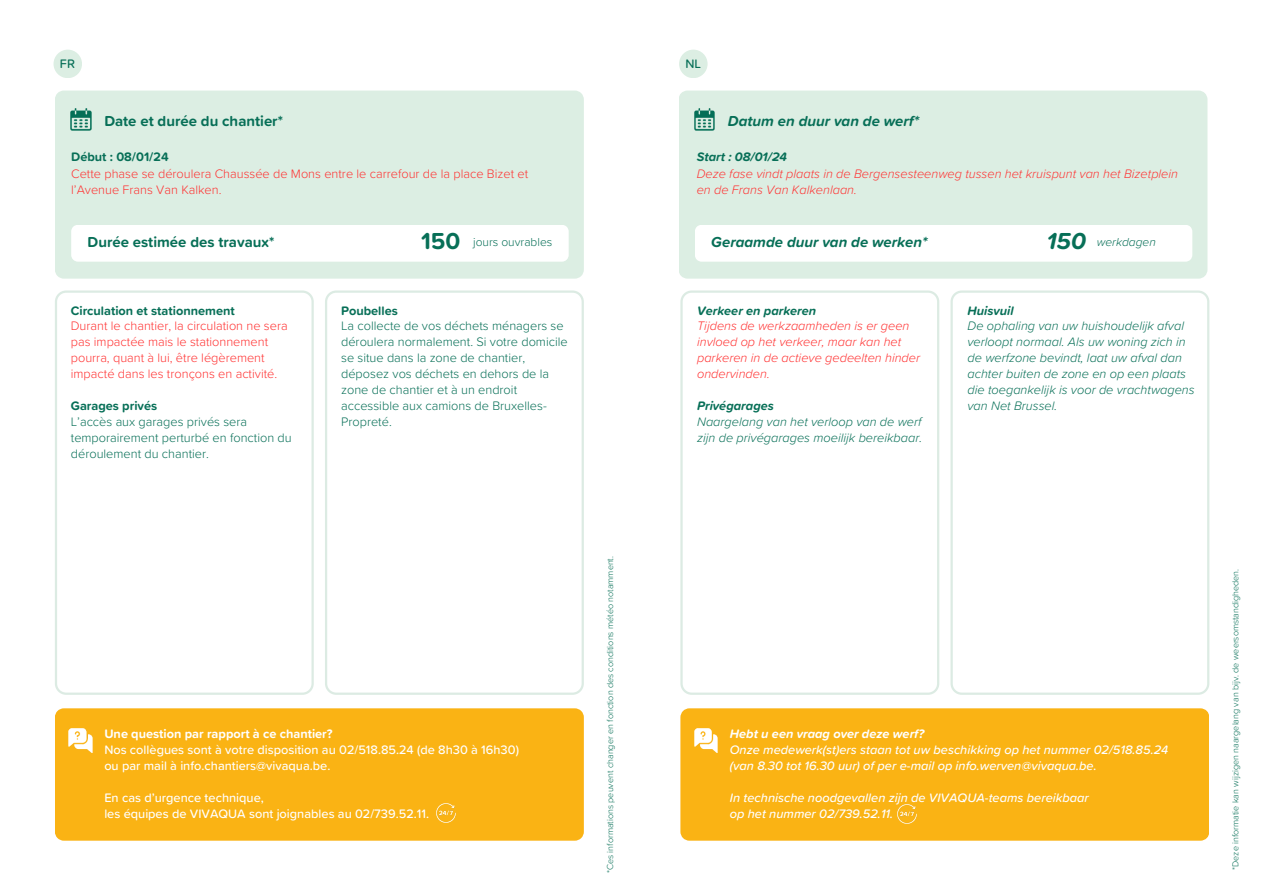
<style>
.page{position:relative;width:1263px;height:894px;background:#fff}
.page>*{position:absolute;margin:0;border:0;box-sizing:border-box;transform-origin:0 0}
.t1{font:700 24px "Proxima Soft";color:#076f57}
.t2{font:italic 700 24px "Proxima Soft";color:#076f57}
.t3{font:700 15px "Proxima Soft";color:#076f57}
.t4{font:italic 700 15px "Proxima Soft";color:#076f57}
.t5{font:300 12.75px/15.9px "Proxima Soft";color:#076f57}
.t6{font:italic 300 12.75px/15.9px "Proxima Soft";color:#076f57}
.t7{font:300 12.75px/15.9px "Proxima Soft";color:#ff3131}
.t8{font:italic 300 12.75px/15.9px "Proxima Soft";color:#ff3131}
.t9{font:italic 500 12.75px/15.9px "Proxima Soft";color:#fff}
.t10{font:500 12.75px/15.9px "Proxima Soft";color:#fff}
.t11{font:700 12.75px "Proxima Soft";color:#076f57}
.t12{font:italic 700 12.75px "Proxima Soft";color:#076f57}
.t13{font:700 12.75px "Proxima Soft";color:#fff}
.t14{font:italic 700 12.75px "Proxima Soft";color:#fff}
.t15{font:500 12.75px "Proxima Soft";color:#076f57}
.t16{font:300 12px "Proxima Soft";color:#076f57}
.t17{font:italic 300 12px "Proxima Soft";color:#076f57}
.t18{font:300 9px "Proxima Soft";color:#076f57}
</style>
<div class="page">
<svg style="left:55px;top:290px;width:259px;height:404px"></svg>
<svg style="left:325px;top:290px;width:259px;height:404px"></svg>
<svg style="left:680px;top:290px;width:259px;height:404px"></svg>
<svg style="left:950px;top:290px;width:259px;height:404px"></svg>
<div style="left:55px;top:708px;width:529px;height:132px;background:#fab314"></div>
<div style="left:680px;top:708px;width:529px;height:132px;background:#fab314"></div>
<div style="left:54px;top:50px;width:28px;height:28px;background:#dceee3;border-radius:50%"></div>
<div style="left:679px;top:50px;width:29px;height:28px;background:#dceee3;border-radius:50%"></div>
<div style="left:55px;top:90px;width:529px;height:188px;background:#dceee3"></div>
<svg style="left:71px;top:225px;width:498px;height:36px"></svg>
<img style="left:71px;top:109px;width:20px;height:21px">
<img style="left:69px;top:728px;width:23px;height:24px">
<img style="left:694px;top:728px;width:24px;height:24px">
<img style="left:897px;top:804px;width:19px;height:19px">
<div style="left:679px;top:90px;width:528px;height:188px;background:#dceee3"></div>
<svg style="left:695px;top:225px;width:497px;height:36px"></svg>
<img style="left:694px;top:109px;width:21px;height:21px">
<img style="left:436px;top:803px;width:19px;height:19px">
<p class="t15" style="left:60px;top:58px;width:16px">FR</p>
<p class="t15" style="left:685px;top:58px;width:17px">NL</p>
<p class="t3" style="left:104px;top:114px;width:180px">Date et durée du chantier*</p>
<p class="t4" style="left:728px;top:114px;width:193px">Datum en duur van de werf*</p>
<p class="t11" style="left:71px;top:151px;width:99px">Début : 08/01/24</p>
<p class="t7" style="left:71px;top:166px;width:459px">Cette phase se déroulera Chaussée de Mons entre le carrefour de la place Bizet et l’Avenue Frans Van Kalken.</p>
<p class="t12" style="left:697px;top:151px;width:92px">Start : 08/01/24</p>
<p class="t8" style="left:697px;top:166px;width:483px">Deze fase vindt plaats in de Bergensesteenweg tussen het kruispunt van het Bizetplein en de Frans Van Kalkenlaan.</p>
<p class="t1" style="left:421px;top:230px;width:41px">150</p>
<p class="t4" style="left:711px;top:235px;width:218px">Geraamde duur van de werken*</p>
<p class="t17" style="left:1097px;top:236px;width:61px">werkdagen</p>
<p class="t2" style="left:1047px;top:230px;width:41px">150</p>
<p class="t3" style="left:88px;top:235px;width:188px">Durée estimée des travaux*</p>
<p class="t16" style="left:473px;top:236px;width:81px">jours ouvrables</p>
<p class="t11" style="left:71px;top:304px;width:165px">Circulation et stationnement</p>
<p class="t7" style="left:71px;top:319px;width:218px">Durant le chantier, la circulation ne sera pas impactée mais le stationnement pourra, quant à lui, être légèrement impacté dans les tronçons en activité.</p>
<p class="t11" style="left:71px;top:400px;width:88px">Garages privés</p>
<p class="t5" style="left:71px;top:414px;width:222px">L’accès aux garages privés sera temporairement perturbé en fonction du déroulement du chantier.</p>
<p class="t11" style="left:341px;top:304px;width:58px">Poubelles</p>
<p class="t5" style="left:341px;top:319px;width:228px">La collecte de vos déchets ménagers se déroulera normalement. Si votre domicile se situe dans la zone de chantier, déposez vos déchets en dehors de la zone de chantier et à un endroit accessible aux camions de Bruxelles-<br>Propreté.</p>
<p class="t12" style="left:697px;top:304px;width:121px">Verkeer en parkeren</p>
<p class="t8" style="left:697px;top:319px;width:225px">Tijdens de werkzaamheden is er geen invloed op het verkeer, maar kan het parkeren in de actieve gedeelten hinder ondervinden.</p>
<p class="t12" style="left:697px;top:400px;width:78px">Privégarages</p>
<p class="t6" style="left:697px;top:414px;width:227px">Naargelang van het verloop van de werf zijn de privégarages moeilijk bereikbaar.</p>
<p class="t12" style="left:967px;top:304px;width:48px">Huisvuil</p>
<p class="t6" style="left:967px;top:319px;width:229px">De ophaling van uw huishoudelijk afval verloopt normaal. Als uw woning zich in de werfzone bevindt, laat uw afval dan achter buiten de zone en op een plaats die toegankelijk is voor de vrachtwagens van Net Brussel.</p>
<p class="t13" style="left:104px;top:727px;width:230px">Une question par rapport à ce chantier?</p>
<p class="t10" style="left:104px;top:742px;width:416px">Nos collègues sont à votre disposition au 02/518.85.24 (de 8h30 à 16h30) ou par mail à info.chantiers@vivaqua.be.</p>
<p class="t10" style="left:104px;top:790px;width:161px">En cas d’urgence technique,</p>
<p class="t10" style="left:104px;top:806px;width:326px">les équipes de VIVAQUA sont joignables au 02/739.52.11.</p>
<p class="t18" style="left:606px;top:872px;width:318px;rotate:-90deg">*Ces informations peuvent changer en fonction des conditions météo notamment.</p>
<p class="t14" style="left:730px;top:727px;width:196px">Hebt u een vraag over deze werf?</p>
<p class="t9" style="left:730px;top:742px;width:440px">Onze medewerk(st)ers staan tot uw beschikking op het nummer 02/518.85.24 (van 8.30 tot 16.30 uur) of per e-mail op info.werven@vivaqua.be.</p>
<p class="t9" style="left:730px;top:790px;width:360px">In technische noodgevallen zijn de VIVAQUA-teams bereikbaar</p>
<p class="t9" style="left:730px;top:806px;width:165px">op het nummer 02/739.52.11.</p>
<p class="t18" style="left:1231px;top:869px;width:303px;rotate:-90deg">*Deze informatie kan wijzigen naargelang van bijv. de weersomstandigheden.</p>
</div>
